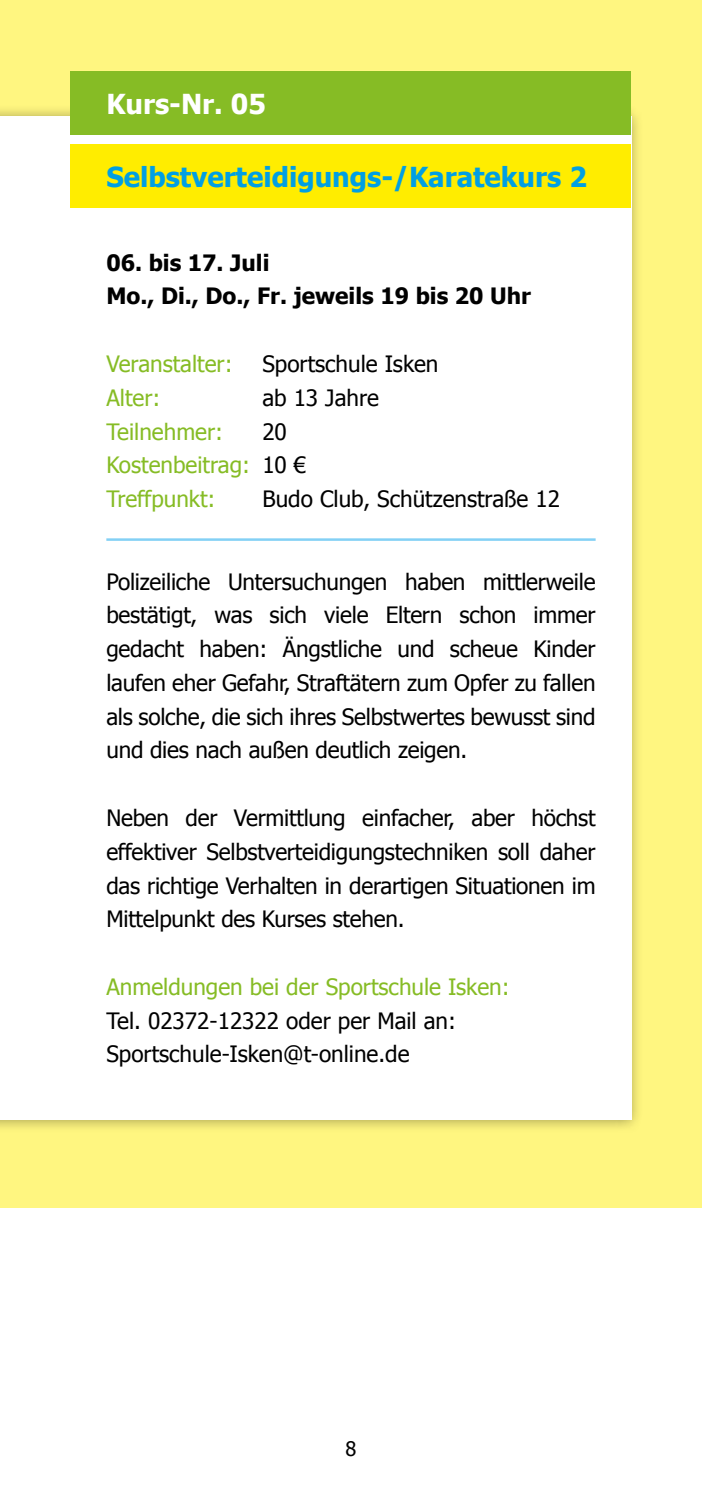
<style>
.page{position:relative;width:702px;height:1489px;background:#fff}
.page>*{position:absolute;margin:0;border:0;box-sizing:border-box;transform-origin:0 0}
.t1{font:700 27.5px "Tahoma";color:#009fe3}
.t2{font:700 27.5px "Tahoma";color:#fff}
.t3{font:22.5px/33.8px "Tahoma";letter-spacing:-.01em;color:#000;text-align:justify}
.t4{font:22.5px "Tahoma";color:#86bc25}
.t5{font:700 22.5px "Tahoma";color:#000}
.t6{font:20px "Tahoma";color:#000}
.s1{color:#000}
</style>
<div class="page">
<hr style="left:701px;top:951px;width:1px;height:537px;background:#ffed00">
<div style="left:0;top:0;width:702px;height:1207px;background:#fff680"></div>
<div style="left:0;top:104px;width:643px;height:1029px;background:#000;opacity:.35"></div>
<div style="left:0;top:116px;width:631px;height:1004px;background:#fff"></div>
<hr style="left:106px;top:538px;width:489px;height:3px;background:#83d0f5">
<div style="left:71px;top:71px;width:560px;height:64px;background:#86bc25"></div>
<div style="left:71px;top:144px;width:560px;height:64px;background:#ffed00"></div>
<p class="t2" style="left:106px;top:84px;width:161px">Kurs-Nr. 05</p>
<p class="t1" style="left:106px;top:157px;width:482px">Selbstverteidigungs-/Karatekurs 2</p>
<p class="t5" style="left:106px;top:247px;width:165px">06. bis 17. Juli</p>
<p class="t5" style="left:106px;top:280px;width:426px">Mo., Di., Do., Fr. jeweils 19 bis 20 Uhr</p>
<p class="t4" style="left:106px;top:349px;width:128px">Veranstalter:</p>
<p class="t3" style="left:262px;top:346px;width:177px">Sportschule Isken</p>
<p class="t4" style="left:106px;top:382px;width:56px">Alter:</p>
<p class="t3" style="left:262px;top:379px;width:118px">ab 13 Jahre</p>
<p class="t4" style="left:106px;top:416px;width:118px">Teilnehmer:</p>
<p class="t3" style="left:262px;top:413px;width:26px">20</p>
<p class="t4" style="left:106px;top:450px;width:201px">Kostenbeitrag: <span class="s1">10 €</span></p>
<p class="t4" style="left:106px;top:484px;width:111px">Treffpunkt:</p>
<p class="t3" style="left:262px;top:481px;width:299px">Budo Club, Schützenstraße 12</p>
<p class="t3" style="left:106px;top:563px;width:491px">Polizeiliche Untersuchungen haben mittlerweile bestätigt, was sich viele Eltern schon immer gedacht haben: Ängstliche und scheue Kinder laufen eher Gefahr, Straftätern zum Opfer zu fallen als solche, die sich ihres Selbstwertes bewusst sind und dies nach außen deutlich zeigen.</p>
<p class="t3" style="left:106px;top:799px;width:490px">Neben der Vermittlung einfacher, aber höchst effektiver Selbstverteidigungstechniken soll daher das richtige Verhalten in derartigen Situationen im Mittelpunkt des Kurses stehen.</p>
<p class="t4" style="left:106px;top:971px;width:405px">Anmeldungen bei der Sportschule Isken:</p>
<p class="t3" style="left:106px;top:1002px;width:351px">Tel. 02372-12322 oder per Mail an:</p>
<p class="t3" style="left:106px;top:1036px;width:305px">Sportschule-Isken@t-online.de</p>
<p class="t6" style="left:345px;top:1435px;width:12px">8</p>
</div>
